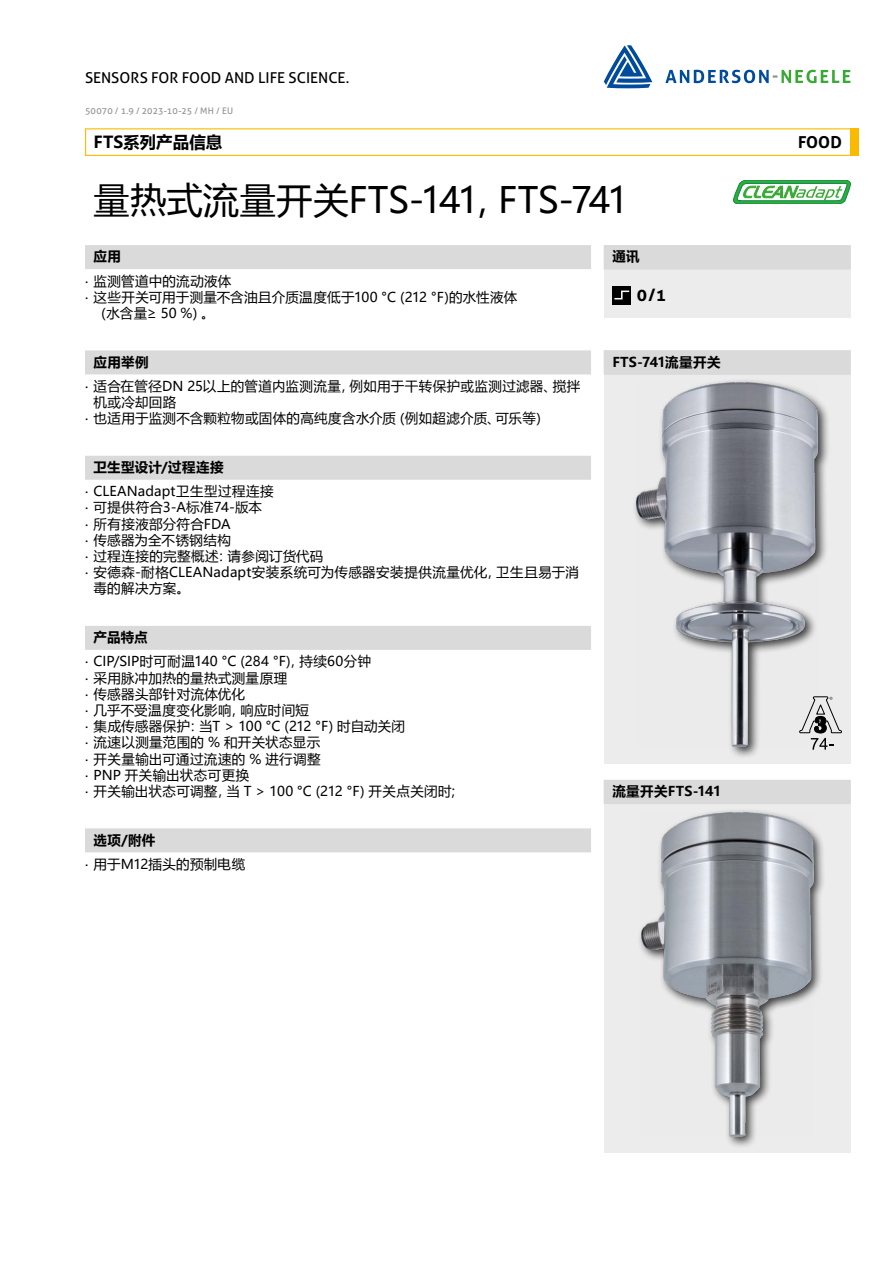
<style>
.page{position:relative;width:893px;height:1263px;background:#fff}
.page>*{position:absolute;margin:0;border:0;box-sizing:border-box;transform-origin:0 0}
.t1{font:36px "Microsoft Ya Hei";color:#000}
.t2{font:700 17.1px "Aller";color:#000}
.t3{font:700 16.5px "Microsoft Ya Hei";letter-spacing:.005em;color:#000}
.t4{font:700 16.5px "Aller";color:#000}
.t5{font:15px "Aller";color:#000}
.t6{font:13.5px/16.2px "Microsoft Ya Hei";letter-spacing:.025em;color:#000}
.t7{font:700 13.5px "Microsoft Ya Hei";letter-spacing:.015em;color:#000}
.t8{font:9px "Aller";letter-spacing:.01em;color:#919292}
.s1{font-weight:700}
.s2{font-family:"Aller"}
</style>
<div class="page">
<div style="left:850px;top:128px;width:9px;height:28px;background:#fbba00"></div>
<div style="left:85px;top:128px;width:774px;height:28px;border:1px solid #fbba00"></div>
<svg style="left:665px;top:70px;width:185px;height:13px"></svg>
<svg style="left:604px;top:45px;width:48px;height:43px"></svg>
<div style="left:85px;top:245px;width:506px;height:24px;background:#dadada"></div>
<div style="left:85px;top:350px;width:506px;height:24px;background:#dadada"></div>
<div style="left:85px;top:456px;width:506px;height:24px;background:#dadada"></div>
<div style="left:85px;top:626px;width:506px;height:24px;background:#dadada"></div>
<div style="left:85px;top:828px;width:506px;height:24px;background:#dadada"></div>
<div style="left:604px;top:780px;width:246px;height:372px;background:#ececed"></div>
<div style="left:604px;top:780px;width:246px;height:24px;background:#dadada"></div>
<div style="left:637px;top:808px;width:189px;height:341px;background:#000;opacity:.75"></div>
<img style="left:641px;top:812px;width:172px;height:324px">
<svg style="left:733px;top:180px;width:117px;height:24px"></svg>
<div style="left:604px;top:350px;width:246px;height:413px;background:#ececed"></div>
<div style="left:604px;top:350px;width:246px;height:24px;background:#dadada"></div>
<div style="left:604px;top:351px;width:246px;height:24px;background:#dadada"></div>
<div style="left:632px;top:379px;width:199px;height:380px;background:#000;opacity:.75"></div>
<img style="left:636px;top:383px;width:182px;height:363px">
<div style="left:604px;top:245px;width:246px;height:73px;background:#ececed"></div>
<div style="left:604px;top:245px;width:246px;height:24px;background:#dadada"></div>
<div style="left:612px;top:286px;width:19px;height:18px;background:#000"></div>
<svg style="left:614px;top:290px;width:16px;height:10px"></svg>
<svg style="left:799px;top:696px;width:43px;height:54px"></svg>
<p class="t5" style="left:85px;top:69px;width:266px">SENSORS FOR FOOD AND LIFE SCIENCE.</p>
<p class="t8" style="left:85px;top:105px;width:150px">50070 / 1.9 / 2023-10-25 / MH / EU</p>
<p class="t3" style="left:94px;top:130px;width:130px">FTS系列产品信息</p>
<h1 class="t1" style="left:94px;top:175px;width:536px">量热式流量开关FTS-141，FTS-741</h1>
<p class="t6" style="left:85px;top:244px;width:148px;line-height:24.3px;text-indent:9px"><span class="s1">应用<br></span><span class="s2">·</span> 监测管道中的流动液体</p>
<p class="t6" style="left:94px;top:288px;width:425px;text-indent:-9px"><span class="s2">·</span> 这些开关可用于测量不含油且介质温度低于100 °C (212 °F)的水性液体（水含量≥ 50 %）。</p>
<p class="t6" style="left:85px;top:349px;width:497px;line-height:24.3px;text-indent:9px"><span class="s1">应用举例<br></span><span class="s2">·</span> 适合在管径DN 25以上的管道内监测流量，例如用于干转保护或监测过滤器、搅拌</p>
<p class="t6" style="left:85px;top:394px;width:457px;text-indent:9px">机或冷却回路<br><span class="s2">·</span> 也适用于监测不含颗粒物或固体的高纯度含水介质（例如超滤介质、可乐等)</p>
<p class="t6" style="left:85px;top:454px;width:190px;line-height:24.3px;text-indent:9px"><span class="s1">卫生型设计/过程连接<br></span><span class="s2">·</span> CLEANadapt卫生型过程连接</p>
<p class="t6" style="left:85px;top:499px;width:179px"><span class="s2">·</span> 可提供符合3-A标准74-版本</p>
<p class="t6" style="left:85px;top:515px;width:147px"><span class="s2">·</span> 所有接液部分符合FDA</p>
<p class="t6" style="left:85px;top:531px;width:148px"><span class="s2">·</span> 传感器为全不锈钢结构</p>
<p class="t6" style="left:85px;top:548px;width:240px"><span class="s2">·</span> 过程连接的完整概述：请参阅订货代码</p>
<p class="t6" style="left:85px;top:564px;width:496px"><span class="s2">·</span> 安德森-耐格CLEANadapt安装系统可为传感器安装提供流量优化，卫生且易于消</p>
<p class="t6" style="left:94px;top:580px;width:98px">毒的解决方案。</p>
<p class="t6" style="left:85px;top:624px;width:288px;line-height:24.3px;text-indent:9px"><span class="s1">产品特点<br></span><span class="s2">·</span> CIP/SIP时可耐温140 °C (284 °F)，持续60分钟</p>
<p class="t6" style="left:85px;top:669px;width:372px"><span class="s2">·</span> 采用脉冲加热的量热式测量原理<br><span class="s2">·</span> 传感器头部针对流体优化<br><span class="s2">·</span> 几乎不受温度变化影响，响应时间短<br><span class="s2">·</span> 集成传感器保护：当T &gt; 100 °C (212 °F) 时自动关闭<br><span class="s2">·</span> 流速以测量范围的 % 和开关状态显示<br><span class="s2">·</span> 开关量输出可通过流速的 % 进行调整<br><span class="s2">·</span> PNP 开关输出状态可更换<br><span class="s2">·</span> 开关输出状态可调整，当 T &gt; 100 °C (212 °F) 开关点关闭时;</p>
<p class="t6" style="left:85px;top:827px;width:162px;line-height:24.3px;text-indent:9px"><span class="s1">选项/附件<br></span><span class="s2">·</span> 用于M12插头的预制电缆</p>
<p class="t7" style="left:612px;top:247px;width:29px">通讯</p>
<p class="t2" style="left:637px;top:284px;width:31px">0/1</p>
<p class="t7" style="left:612px;top:352px;width:110px">FTS-741流量开关</p>
<p class="t7" style="left:612px;top:782px;width:110px">流量开关FTS-141</p>
<p class="t4" style="left:798px;top:132px;width:45px">FOOD</p>
</div>
